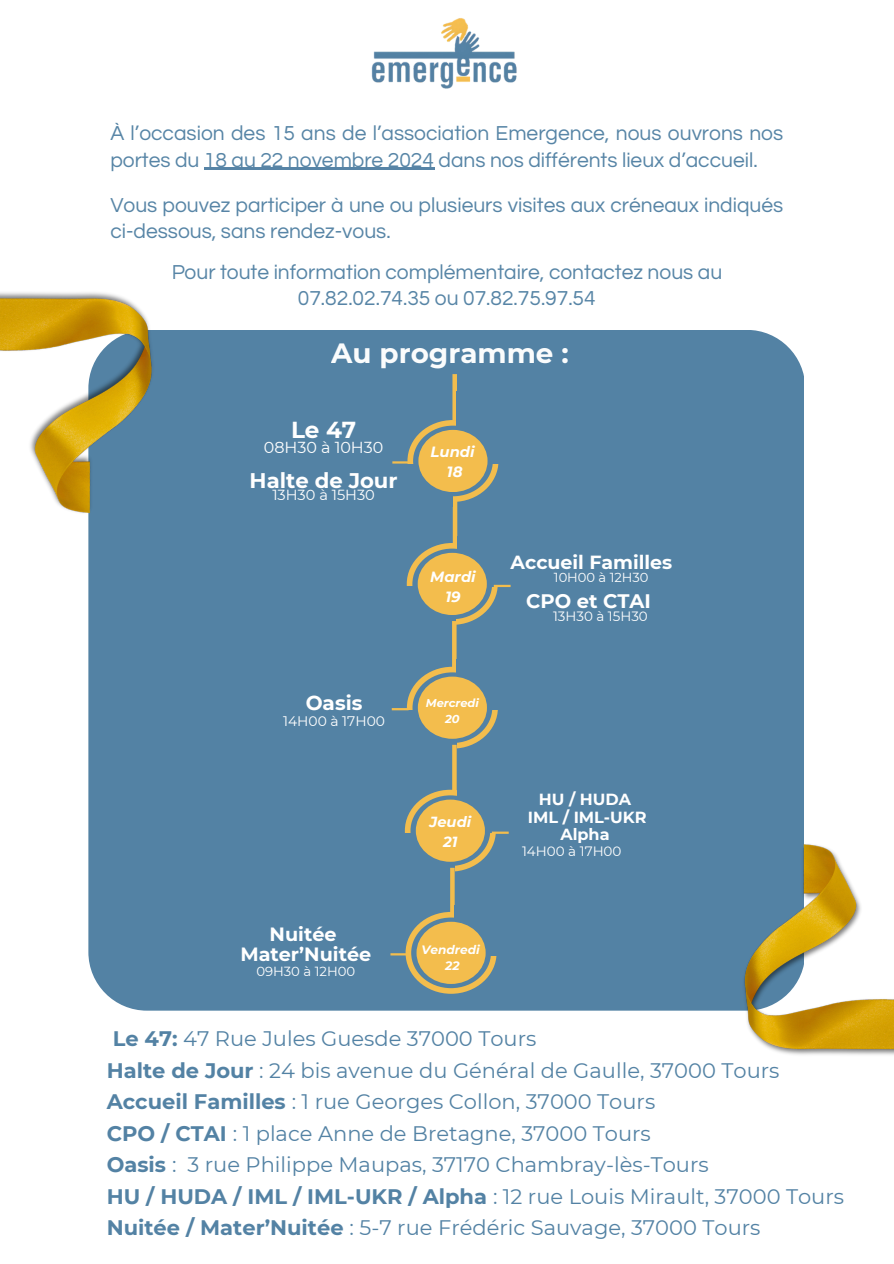
<style>
.page{position:relative;width:894px;height:1264px;background:#fff}
.page>*{position:absolute;margin:0;border:0;box-sizing:border-box;transform-origin:0 0}
.t1{font:700 27.75px "Montserrat";color:#fff}
.t2{font:700 23.1px "Montserrat";color:#fff}
.t3{font:700 21.15px "Montserrat";color:#fff}
.t4{font:21px/31.5px "Montserrat";color:#5382a4}
.t5{font:21px/26.2px "Questrial";color:#5382a4}
.t6{font:700 20.1px "Montserrat";color:#fff}
.t7{font:700 19.5px "Montserrat";color:#fff}
.t8{font:700 19.2px/20px "Montserrat";color:#fff;text-align:center}
.t9{font:700 18.9px "Montserrat";color:#fff}
.t10{font:700 16.05px/17.5px "Montserrat";color:#fff;text-align:center}
.t11{font:15.9px "Montserrat";color:#fff}
.t12{font:italic 700 14.85px/20.2px "Montserrat";color:#fff;text-align:center}
.t13{font:italic 700 14.7px/20.2px "Montserrat";color:#fff;text-align:center}
.t14{font:14.55px "Montserrat";color:#fff}
.t15{font:13.8px "Montserrat";color:#fff}
.t16{font:13.5px "Montserrat";color:#fff}
.t17{font:13.2px "Montserrat";color:#fff}
.t18{font:13.05px "Montserrat";color:#fff}
.t19{font:italic 700 12.15px "Montserrat";color:#fff}
.t20{font:italic 700 11.4px/15.8px "Montserrat";color:#fff;text-align:center}
.s1{font-weight:700}
</style>
<div class="page">
<img style="left:371px;top:18px;width:146px;height:71px">
<div style="left:88px;top:330px;width:715px;height:680px;background:#5382a4;border-radius:59px"></div>
<div style="left:452px;top:374px;width:5px;height:46px;background:#f3bd4d"></div>
<div style="left:452px;top:498px;width:5px;height:46px;background:#f3bd4d"></div>
<div style="left:456px;top:536px;width:46px;height:50px;background:#5382a4"></div>
<svg style="left:406px;top:543px;width:104px;height:82px"></svg>
<div style="left:417px;top:553px;width:69px;height:62px;background:#f3bd4d;border-radius:50%"></div>
<hr style="left:452px;top:621px;width:4px;height:46px;background:#f3bd4d">
<svg style="left:391px;top:666px;width:106px;height:82px"></svg>
<div style="left:456px;top:659px;width:46px;height:51px;background:#5382a4"></div>
<div style="left:417px;top:676px;width:69px;height:62px;background:#f3bd4d;border-radius:50%"></div>
<svg style="left:452px;top:744px;width:4px;height:45px"></svg>
<svg style="left:392px;top:420px;width:106px;height:82px"></svg>
<div style="left:456px;top:391px;width:50px;height:72px;background:#5382a4"></div>
<svg style="left:405px;top:789px;width:103px;height:82px"></svg>
<div style="left:415px;top:799px;width:69px;height:62px;background:#f3bd4d;border-radius:50%"></div>
<svg style="left:450px;top:867px;width:4px;height:44px"></svg>
<svg style="left:390px;top:911px;width:106px;height:82px"></svg>
<div style="left:455px;top:904px;width:46px;height:51px;background:#5382a4"></div>
<div style="left:416px;top:921px;width:69px;height:62px;background:#f3bd4d;border-radius:50%"></div>
<div style="left:400px;top:464px;width:52px;height:42px;background:#5382a4"></div>
<div style="left:418px;top:430px;width:69px;height:62px;background:#f3bd4d;border-radius:50%"></div>
<img style="left:544px;top:829px;width:349px;height:226px">
<img style="left:0;top:292px;width:152px;height:236px">
<hr style="left:204px;top:168px;width:230px;height:2px;background:#5382a4">
<p class="t5" style="left:110px;top:121px;width:674px">À l’occasion des 15 ans de l’association Emergence, nous ouvrons nos portes du 18 au 22 novembre 2024 dans nos différents lieux d’accueil.</p>
<p class="t5" style="left:110px;top:192px;width:674px">Vous pouvez participer à une ou plusieurs visites aux créneaux indiqués ci-dessous, sans rendez-vous.</p>
<p class="t5" style="left:171px;top:259px;width:552px;text-align:center">Pour toute information complémentaire, contactez nous au<br>07.82.02.74.35 ou 07.82.75.97.54</p>
<h1 class="t1" style="left:331px;top:336px;width:239px">Au programme :</h1>
<h3 class="t2" style="left:291px;top:416px;width:67px">Le 47</h3>
<h3 class="t11" style="left:264px;top:437px;width:121px">08H30 à 10H30</h3>
<h5 class="t3" style="left:249px;top:467px;width:149px">Halte de Jour</h5>
<p class="t14" style="left:272px;top:486px;width:104px">13H30 à 15H30</p>
<h5 class="t12" style="left:430px;top:441px;width:46px">Lundi<br>18</h5>
<h4 class="t12" style="left:430px;top:566px;width:47px">Mardi<br>19</h4>
<h6 class="t6" style="left:305px;top:691px;width:58px">Oasis</h6>
<h2 class="t15" style="left:283px;top:713px;width:103px">14H00 à 17H00</h2>
<h4 class="t8" style="left:240px;top:923px;width:132px">Nuitée<br>Mater’Nuitée</h4>
<p class="t17" style="left:256px;top:963px;width:100px">09H30 à 12H00</p>
<p class="t20" style="left:426px;top:694px;width:54px">Mercredi<br>20</p>
<p class="t13" style="left:429px;top:811px;width:43px">Jeudi<br>21</p>
<h4 class="t19" style="left:421px;top:941px;width:60px">Vendredi</h4>
<p class="t19" style="left:445px;top:958px;width:16px">22</p>
<h3 class="t9" style="left:510px;top:550px;width:163px">Accueil Familles</h3>
<p class="t18" style="left:553px;top:569px;width:96px">10H00 à 12H30</p>
<h2 class="t7" style="left:526px;top:589px;width:126px">CPO et CTAI</h2>
<h5 class="t16" style="left:553px;top:608px;width:96px">13H30 à 15H30</h5>
<h6 class="t10" style="left:528px;top:790px;width:120px">HU / HUDA<br>IML / IML-UKR<br>Alpha</h6>
<h5 class="t16" style="left:522px;top:843px;width:101px">14H00 à 17H00</h5>
<h4 class="t4" style="left:107px;top:1023px;width:738px"><span class="s1">Le 47:</span> 47 Rue Jules Guesde 37000 Tours<br><span class="s1">Halte de Jour</span> : 24 bis avenue du Général de Gaulle, 37000 Tours <span class="s1">Accueil Familles</span> : 1 rue Georges Collon, 37000 Tours<br><span class="s1">CPO / CTAI</span> : 1 place Anne de Bretagne, 37000 Tours<br><span class="s1">Oasis</span> : 3 rue Philippe Maupas, 37170 Chambray-lès-Tours<br><span class="s1">HU / HUDA / IML / IML-UKR / Alpha</span> : 12 rue Louis Mirault, 37000 Tours <span class="s1">Nuitée / Mater’Nuitée</span> : 5-7 rue Frédéric Sauvage, 37000 Tours</h4>
</div>
